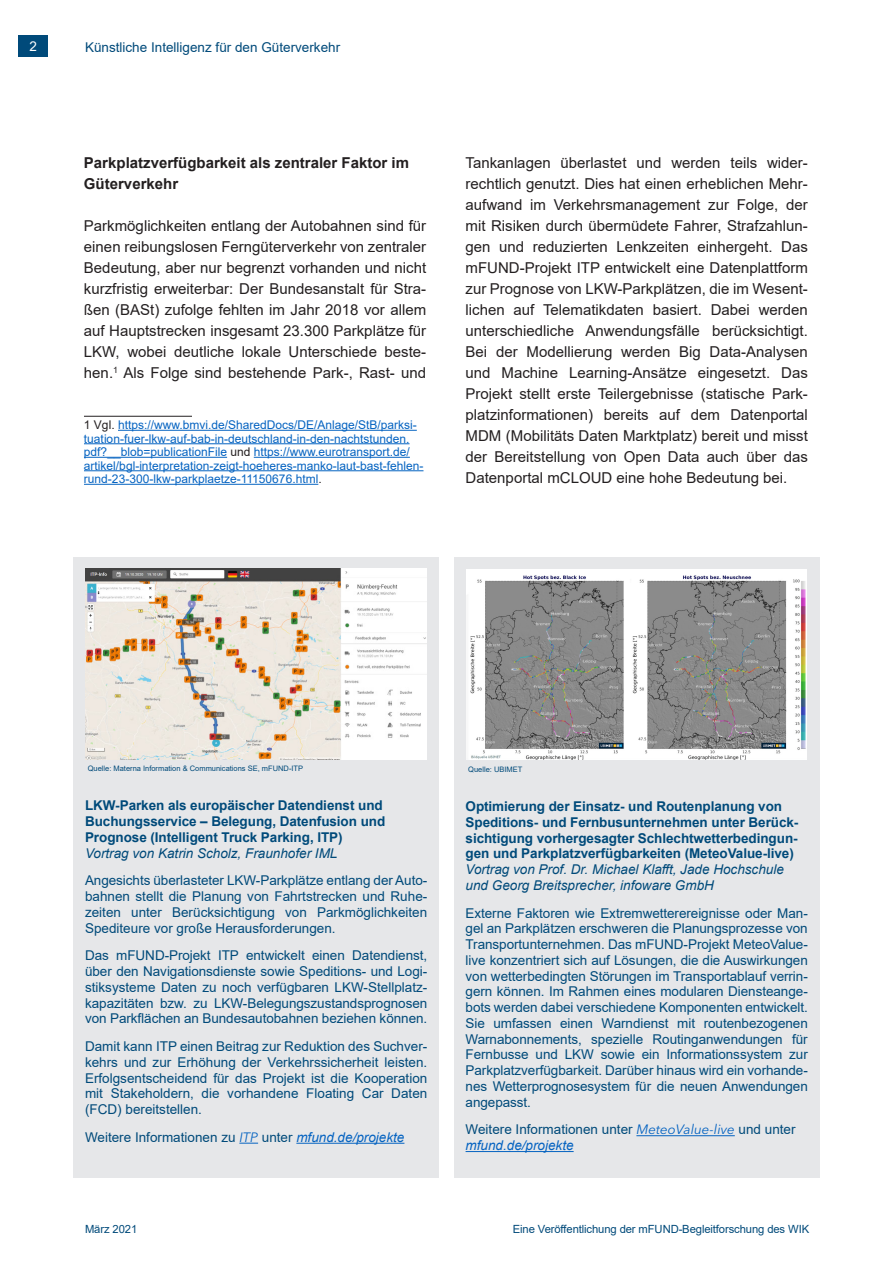
<style>
.page{position:relative;width:893px;height:1263px;background:#fff}
.page>*{position:absolute;margin:0;border:0;box-sizing:border-box;transform-origin:0 0}
.Fließtext{font:15px/21px "Arial";color:#231f20;text-align:justify}
.Fließtext-2{font:700 15px/21px "Arial";color:#231f20}
.t1{font:13.5px/15.8px "Arial";color:#004a7a;text-align:justify}
.t2{font:700 13.5px/15.8px "Arial";letter-spacing:-.005em;color:#004a7a}
.t3{font:13.5px "Arial";color:#fff}
.t4{font:12px/13.5px "Arial";color:#0563c1}
.t5{font:11.25px "Arial";letter-spacing:-.01em;color:#004a7a}
.Untertitel{font:7.5px "Arial";color:#004a7a}
.s1{color:#231f20}
.s2{font-weight:400;font-style:italic}
.s3{font-family:"Avenir Next LT Pro";font-style:italic;color:#0563c1}
.s4{font-style:italic;color:#0563c1}
</style>
<div class="page">
<div style="left:18px;top:35px;width:30px;height:22px;background:#004a7a"></div>
<div style="left:73px;top:557px;width:366px;height:620px;background:#e6e7e9"></div>
<hr style="left:84px;top:416px;width:108px;height:1px;background:#231f20">
<hr style="left:118px;top:430px;width:299px;height:1px;background:#0563c1">
<hr style="left:84px;top:443px;width:325px;height:1px;background:#0563c1">
<hr style="left:84px;top:457px;width:143px;height:1px;background:#0563c1">
<hr style="left:254px;top:457px;width:156px;height:1px;background:#0563c1">
<hr style="left:84px;top:470px;width:339px;height:1px;background:#0563c1">
<hr style="left:84px;top:484px;width:234px;height:1px;background:#0563c1">
<svg style="left:239px;top:1143px;width:19px;height:1px"></svg>
<hr style="left:296px;top:1143px;width:108px;height:1px;background:#0563c1">
<img style="left:86px;top:569px;width:340px;height:191px">
<div style="left:454px;top:557px;width:366px;height:621px;background:#e6e7e9"></div>
<hr style="left:636px;top:1135px;width:99px;height:1px;background:#0563c1">
<hr style="left:466px;top:1151px;width:108px;height:1px;background:#0563c1">
<img style="left:467px;top:569px;width:339px;height:191px">
<p class="t3" style="left:29px;top:37px;width:9px">2</p>
<p class="t1" style="left:85px;top:40px;width:257px">Künstliche Intelligenz für den Güterverkehr</p>
<p class="Fließtext-2" style="left:84px;top:152px;width:327px">Parkplatzverfügbarkeit als zentraler Faktor im<br>Güterverkehr</p>
<p class="Fließtext" style="left:84px;top:215px;width:344px">Parkmöglichkeiten entlang der Autobahnen sind für einen reibungslosen Ferngüterverkehr von zentraler Bedeutung, aber nur begrenzt vorhanden und nicht kurzfristig erweiterbar: Der Bundesanstalt für Stra&shy;ßen (BASt) zufolge fehlten im Jahr 2018 vor allem auf Hauptstrecken insgesamt 23.300 Parkplätze für LKW, wobei deutliche lokale Unterschiede beste&shy;hen.<sup>1</sup> Als Folge sind bestehende Park-, Rast- und</p>
<p class="t4" style="left:84px;top:418px;width:341px"><span class="s1">1 Vgl.</span> https://www.bmvi.de/SharedDocs/DE/Anlage/StB/parksi&shy;tuation-fuer-lkw-auf-bab-in-deutschland-in-den-nachtstunden. pdf?__blob=publicationFile <span class="s1">und</span> https://www.eurotransport.de/ artikel/bgl-interpretation-zeigt-hoeheres-manko-laut-bast-fehlen&shy;rund-23-300-lkw-parkplaetze-11150676.html<span class="s1">.</span></p>
<p class="Fließtext" style="left:466px;top:152px;width:344px">Tankanlagen überlastet und werden teils wider&shy;rechtlich genutzt. Dies hat einen erheblichen Mehr&shy;aufwand im Verkehrsmanagement zur Folge, der mit Risiken durch übermüdete Fahrer, Strafzahlun&shy;gen und reduzierten Lenkzeiten einhergeht. Das mFUND-Projekt ITP entwickelt eine Datenplattform zur Prognose von LKW-Parkplätzen, die im Wesent&shy;lichen auf Telematikdaten basiert. Dabei werden unterschiedliche Anwendungsfälle berücksichtigt.<br>Bei der Modellierung werden Big Data-Analysen und Machine Learning-Ansätze eingesetzt. Das Projekt stellt erste Teilergebnisse (statische Park&shy;platzinformationen) bereits auf dem Datenportal MDM (Mobilitäts Daten Marktplatz) bereit und misst der Bereitstellung von Open Data auch über das Datenportal mCLOUD eine hohe Bedeutung bei.</p>
<p class="Untertitel" style="left:88px;top:763px;width:217px">Quelle: Materna Information &amp; Communications SE, mFUND-ITP</p>
<p class="t2" style="left:85px;top:798px;width:302px">LKW-Parken als europäischer Datendienst und Buchungsservice – Belegung, Datenfusion und Prognose (Intelligent Truck Parking, ITP)<br><span class="s2">Vortrag von Katrin Scholz, Fraunhofer IML</span></p>
<p class="t1" style="left:85px;top:872px;width:344px">Angesichts überlasteter LKW-Parkplätze entlang der Auto&shy;bahnen stellt die Planung von Fahrtstrecken und Ruhe&shy;zeiten unter Berücksichtigung von Parkmöglichkeiten Spediteure vor große Herausforderungen.</p>
<p class="t1" style="left:85px;top:947px;width:344px">Das mFUND-Projekt ITP entwickelt einen Datendienst, über den Navigationsdienste sowie Speditions- und Logi&shy;stiksysteme Daten zu noch verfügbaren LKW-Stellplatz&shy;kapazitäten bzw. zu LKW-Belegungszustandsprognosen von Parkflächen an Bundesautobahnen beziehen können.</p>
<p class="t1" style="left:85px;top:1038px;width:344px">Damit kann ITP einen Beitrag zur Reduktion des Suchver&shy;kehrs und zur Erhöhung der Verkehrssicherheit leisten.<br>Erfolgsentscheidend für das Projekt ist die Kooperation mit Stakeholdern, die vorhandene Floating Car Daten (FCD) bereitstellen.</p>
<p class="t1" style="left:85px;top:1129px;width:321px">Weitere Informationen zu <span class="s3">ITP</span> unter <span class="s4">mfund.de/projekte</span></p>
<p class="Untertitel" style="left:468px;top:764px;width:56px">Quelle: UBIMET</p>
<p class="t2" style="left:466px;top:799px;width:334px">Optimierung der Einsatz- und Routenplanung von Speditions- und Fernbusunternehmen unter Berück&shy;sichtigung vorhergesagter Schlechtwetterbedingun&shy;gen und Parkplatzverfügbarkeiten (MeteoValue-live)<br><span class="s2">Vortrag von Prof. Dr. Michael Klafft, Jade Hochschule und Georg Breitsprecher, infoware GmbH</span></p>
<p class="t1" style="left:466px;top:905px;width:344px">Externe Faktoren wie Extremwetterereignisse oder Man&shy;gel an Parkplätzen erschweren die Planungsprozesse von Transportunternehmen. Das mFUND-Projekt MeteoValue&shy;live konzentriert sich auf Lösungen, die die Auswirkungen von wetterbedingten Störungen im Transportablauf verrin&shy;gern können. Im Rahmen eines modularen Diensteange&shy;bots werden dabei verschiedene Komponenten entwickelt.<br>Sie umfassen einen Warndienst mit routenbezogenen Warnabonnements, spezielle Routinganwendungen für Fernbusse und LKW sowie ein Informationssystem zur Parkplatzverfügbarkeit. Darüber hinaus wird ein vorhande&shy;nes Wetterprognosesystem für die neuen Anwendungen angepasst.</p>
<p class="t1" style="left:466px;top:1122px;width:331px">Weitere Informationen unter <span class="s3">MeteoValue-live</span> und unter <span class="s4">mfund.de/projekte</span></p>
<p class="t5" style="left:85px;top:1221px;width:54px">März 2021</p>
<p class="t5" style="left:513px;top:1221px;width:298px">Eine Veröffentlichung der mFUND-Begleitforschung des WIK</p>
</div>
